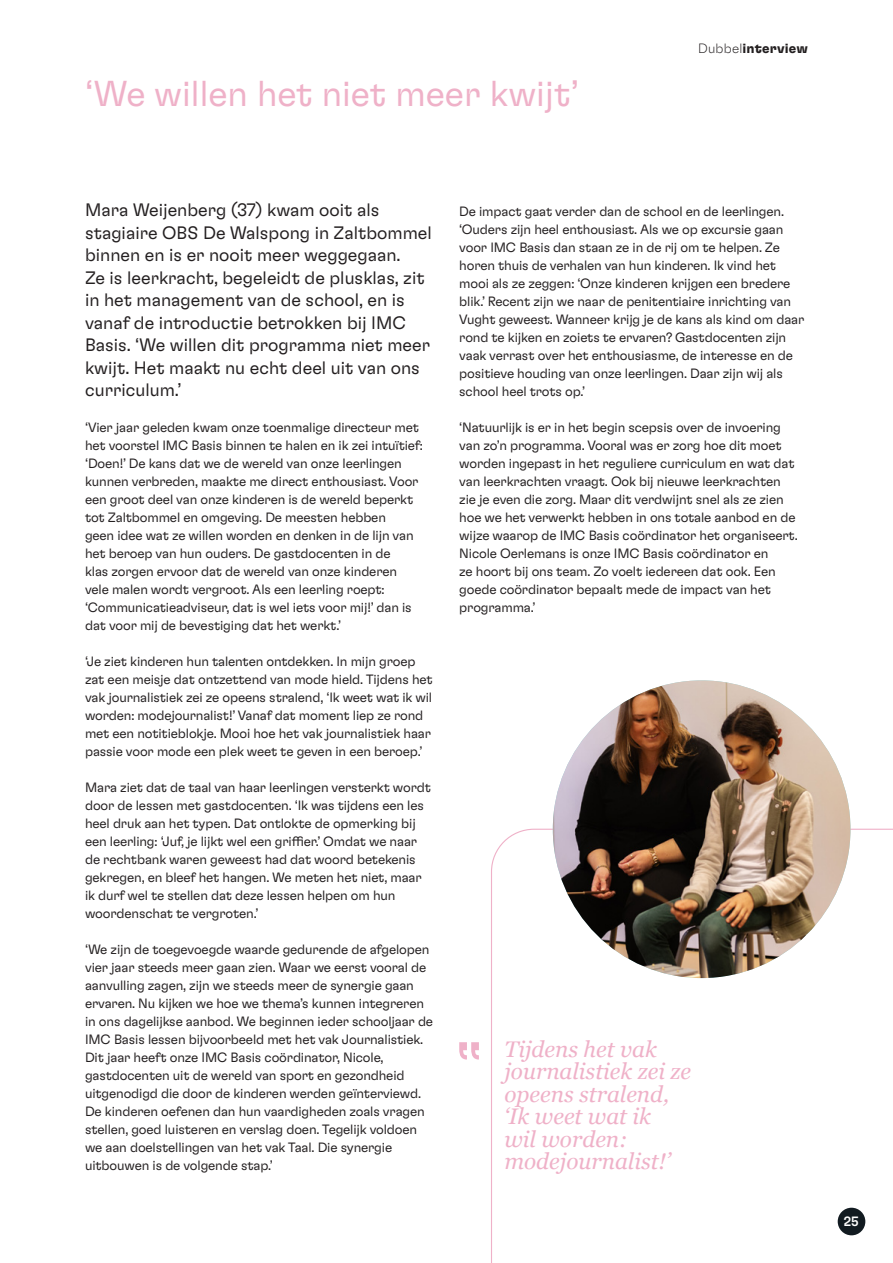
<style>
.page{position:relative;width:893px;height:1263px;background:#fff}
.page>*{position:absolute;margin:0;border:0;box-sizing:border-box;transform-origin:0 0}
.t1{font:300 36px "GT Flexa";color:#efb1c8}
.t2{font:italic 22.5px/22.5px "Georgia";color:#efb1c8}
.t3{font:300 18px/22.5px "GT Flexa";color:#231f20}
.t4{font:300 13.5px/18px "GT Flexa";letter-spacing:-.01em;color:#231f20}
.t5{font:700 13.5px "GT Flexa Trial";letter-spacing:.015em;color:#231f20}
.t6{font:500 13.5px "GT Flexa";color:#fff}
.s1{font-weight:100}
</style>
<div class="page">
<svg style="left:459px;top:1042px;width:20px;height:17px"></svg>
<svg style="left:491px;top:828px;width:402px;height:435px"></svg>
<div style="left:838px;top:1208px;width:27px;height:27px;background:#121b21;border-radius:50%"></div>
<img style="left:553px;top:680px;width:297px;height:298px;border-radius:149px">
<h1 class="t1" style="left:85px;top:72px;width:495px">‘We willen het niet meer kwijt’</h1>
<p class="t5" style="left:698px;top:44px;width:111px"><span class="s1">Dubbel</span>interview</p>
<p class="t3" style="left:85px;top:198px;width:348px">Mara Weijenberg (37) kwam ooit als stagiaire OBS De Walspong in Zaltbommel binnen en is er nooit meer weggegaan.<br>Ze is leerkracht, begeleidt de plusklas, zit in het management van de school, en is vanaf de introductie betrokken bij IMC Basis. ‘We willen dit programma niet meer kwijt. Het maakt nu echt deel uit van ons curriculum.’</p>
<p class="t4" style="left:85px;top:418px;width:339px">‘Vier jaar geleden kwam onze toenmalige directeur met het voorstel IMC Basis binnen te halen en ik zei intuïtief: ‘Doen!’ De kans dat we de wereld van onze leerlingen kunnen verbreden, maakte me direct enthousiast. Voor een groot deel van onze kinderen is de wereld beperkt tot Zaltbommel en omgeving. De meesten hebben<br>geen idee wat ze willen worden en denken in de lijn van het beroep van hun ouders. De gastdocenten in de<br>klas zorgen ervoor dat de wereld van onze kinderen vele malen wordt vergroot. Als een leerling roept: ‘Communicatieadviseur, dat is wel iets voor mij!’ dan is dat voor mij de bevestiging dat het werkt.’</p>
<p class="t4" style="left:85px;top:652px;width:349px">‘Je ziet kinderen hun talenten ontdekken. In mijn groep zat een meisje dat ontzettend van mode hield. Tijdens het vak journalistiek zei ze opeens stralend, ‘Ik weet wat ik wil worden: modejournalist!’ Vanaf dat moment liep ze rond met een notitieblokje. Mooi hoe het vak journalistiek haar passie voor mode een plek weet te geven in een beroep.’</p>
<p class="t4" style="left:85px;top:778px;width:348px">Mara ziet dat de taal van haar leerlingen versterkt wordt door de lessen met gastdocenten. ‘Ik was tijdens een les heel druk aan het typen. Dat ontlokte de opmerking bij een leerling: ‘Juf, je lijkt wel een griffier.’ Omdat we naar de rechtbank waren geweest had dat woord betekenis gekregen, en bleef het hangen. We meten het niet, maar ik durf wel te stellen dat deze lessen helpen om hun woordenschat te vergroten.’</p>
<p class="t4" style="left:85px;top:940px;width:350px">‘We zijn de toegevoegde waarde gedurende de afgelopen vier jaar steeds meer gaan zien. Waar we eerst vooral de aanvulling zagen, zijn we steeds meer de synergie gaan ervaren. Nu kijken we hoe we thema’s kunnen integreren in ons dagelijkse aanbod. We beginnen ieder schooljaar de IMC Basis lessen bijvoorbeeld met het vak Journalistiek.<br>Dit jaar heeft onze IMC Basis coördinator, Nicole, gastdocenten uit de wereld van sport en gezondheid uitgenodigd die door de kinderen werden geïnterviewd.<br>De kinderen oefenen dan hun vaardigheden zoals vragen stellen, goed luisteren en verslag doen. Tegelijk voldoen we aan doelstellingen van het vak Taal. Die synergie uitbouwen is de volgende stap.’</p>
<p class="t4" style="left:459px;top:202px;width:347px">De impact gaat verder dan de school en de leerlingen. ‘Ouders zijn heel enthousiast. Als we op excursie gaan voor IMC Basis dan staan ze in de rij om te helpen. Ze horen thuis de verhalen van hun kinderen. Ik vind het mooi als ze zeggen: ‘Onze kinderen krijgen een bredere blik.’ Recent zijn we naar de penitentiaire inrichting van Vught geweest. Wanneer krijg je de kans als kind om daar rond te kijken en zoiets te ervaren? Gastdocenten zijn vaak verrast over het enthousiasme, de interesse en de positieve houding van onze leerlingen. Daar zijn wij als school heel trots op.’</p>
<p class="t4" style="left:459px;top:418px;width:340px">‘Natuurlijk is er in het begin scepsis over de invoering van zo’n programma. Vooral was er zorg hoe dit moet worden ingepast in het reguliere curriculum en wat dat van leerkrachten vraagt. Ook bij nieuwe leerkrachten zie je even die zorg. Maar dit verdwijnt snel als ze zien hoe we het verwerkt hebben in ons totale aanbod en de wijze waarop de IMC Basis coördinator het organiseert.<br>Nicole Oerlemans is onze IMC Basis coördinator en<br>ze hoort bij ons team. Zo voelt iedereen dat ook. Een goede coördinator bepaalt mede de impact van het programma.’</p>
<h2 class="t2" style="left:504px;top:1038px;width:188px">Tijdens het vak journalistiek zei ze opeens stralend, ‘Ik weet wat ik<br>wil worden: modejournalist!’</h2>
<p class="t6" style="left:844px;top:1213px;width:16px">25</p>
</div>
